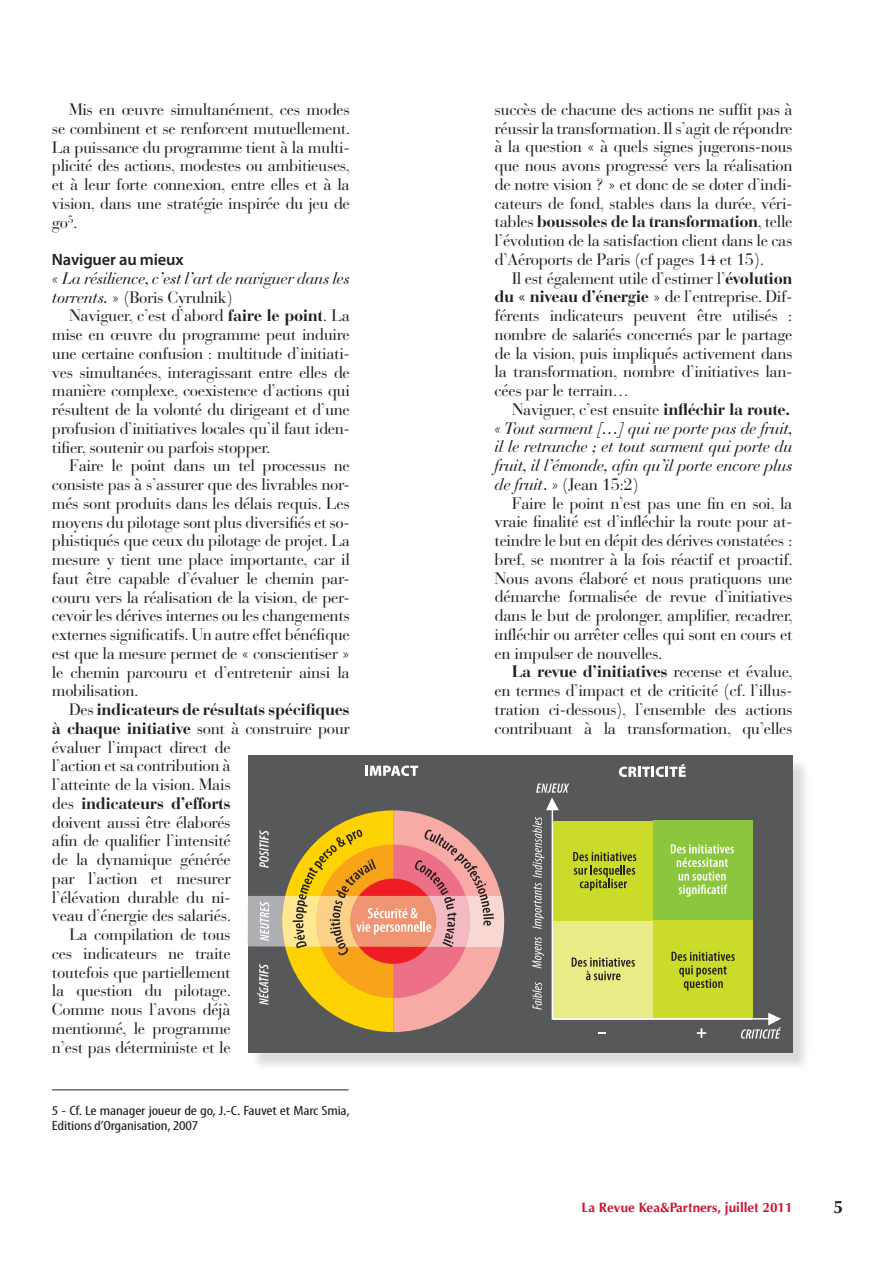
<style>
.page{position:relative;width:893px;height:1264px;background:#fff}
.page>*{position:absolute;margin:0;border:0;box-sizing:border-box;transform-origin:0 0}
.t1{font:700 18px "Optima";color:#231f20}
.t2{font:16.5px/18.8px "Bauer Bodoni Std";letter-spacing:-.025em;color:#231f20;text-align:justify}
.t3{font:italic 16.5px/18.8px "Bauer Bodoni Std";letter-spacing:-.025em;color:#231f20}
.t4{font:700 16.5px "Bauer Bodoni Std";letter-spacing:-.025em;color:#231f20}
.t5{font:600 16.5px "Myriad Pro";letter-spacing:-.01em;color:#231f20}
.t6{font:condensed 13.5px/15px "Myriad Pro";letter-spacing:-.01em;color:#231f20;scale:1.25 1}
.t7{font:700 13.5px "Optima";color:#cd142f}
.s1{font-style:normal}
.s2{font-weight:700}
.s3{font-weight:400}
.s4{font-weight:700;font-style:normal}
</style>
<div class="page">
<hr style="left:52px;top:1089px;width:296px;height:1px;background:#231f20">
<img style="left:256px;top:757px;width:550px;height:309px">
<div style="left:248px;top:755px;width:544px;height:298px;background:#57585a"></div>
<svg style="left:532px;top:982px;width:9px;height:27px"></svg>
<svg style="left:532px;top:937px;width:12px;height:31px"></svg>
<svg style="left:248px;top:810px;width:256px;height:222px"></svg>
<svg style="left:532px;top:817px;width:12px;height:112px"></svg>
<svg style="left:550px;top:810px;width:203px;height:210px;background:#b8cc4b"></svg>
<svg style="left:740px;top:1012px;width:40px;height:26px"></svg>
<svg style="left:536px;top:783px;width:33px;height:27px"></svg>
<svg style="left:696px;top:1028px;width:9px;height:10px"></svg>
<svg style="left:598px;top:1032px;width:8px;height:2px"></svg>
<svg style="left:619px;top:764px;width:66px;height:13px"></svg>
<svg style="left:365px;top:765px;width:53px;height:11px"></svg>
<p class="t2" style="left:52px;top:100px;width:300px;text-indent:17px">Mis en œuvre simultanément, ces modes se combinent et se renforcent mutuellement.<br>La puissance du programme tient à la multi&shy;plicité des actions, modestes ou ambitieuses, et à leur forte connexion, entre elles et à la vision, dans une stratégie inspirée du jeu de go<sup>5</sup>.</p>
<p class="t5" style="left:52px;top:250px;width:133px">Naviguer au mieux</p>
<p class="t3" style="left:52px;top:269px;width:299px">« La résilience, c’est l’art de naviguer dans les torrents. <span class="s1">» (Boris Cyrulnik)</span></p>
<p class="t2" style="left:52px;top:307px;width:299px;text-indent:17px">Naviguer, c’est d’abord <span class="s2">faire le point</span>. La mise en œuvre du programme peut induire une certaine confusion : multitude d’initiati&shy;ves simultanées, interagissant entre elles de manière complexe, coexistence d’actions qui résultent de la volonté du dirigeant et d’une profusion d’initiatives locales qu’il faut iden&shy;tifier, soutenir ou parfois stopper.</p>
<p class="t2" style="left:52px;top:456px;width:299px;text-indent:17px">Faire le point dans un tel processus ne consiste pas à s’assurer que des livrables nor&shy;més sont produits dans les délais requis. Les moyens du pilotage sont plus diversifiés et so&shy;phistiqués que ceux du pilotage de projet. La mesure y tient une place importante, car il faut être capable d’évaluer le chemin par&shy;couru vers la réalisation de la vision, de per&shy;cevoir les dérives internes ou les changements externes significatifs. Un autre effet bénéfique est que la mesure permet de « conscientiser » le chemin parcouru et d’entretenir ainsi la mobilisation.</p>
<p class="t4" style="left:69px;top:699px;width:282px"><span class="s3">Des</span> indicateurs de résultats spécifiques</p>
<p class="t2" style="left:52px;top:719px;width:299px"><span class="s2">à chaque initiative</span> sont à construire pour</p>
<p class="t2" style="left:52px;top:738px;width:180px">évaluer l’impact direct de</p>
<p class="t2" style="left:52px;top:756px;width:180px">l’action et sa contribution à</p>
<p class="t2" style="left:52px;top:775px;width:180px">l’atteinte de la vision. Mais</p>
<p class="t4" style="left:52px;top:793px;width:180px"><span class="s3">des</span> indicateurs d’efforts</p>
<p class="t2" style="left:52px;top:813px;width:180px">doivent aussi être élaborés</p>
<p class="t2" style="left:52px;top:831px;width:180px">afin de qualifier l’intensité</p>
<p class="t2" style="left:52px;top:850px;width:180px">de la dynamique générée</p>
<p class="t2" style="left:52px;top:869px;width:180px">par l’action et mesurer</p>
<p class="t2" style="left:52px;top:888px;width:180px">l’élévation durable du ni-</p>
<p class="t2" style="left:52px;top:906px;width:181px">veau d’énergie des salariés.</p>
<p class="t2" style="left:69px;top:925px;width:163px">La compilation de tous</p>
<p class="t2" style="left:52px;top:944px;width:180px">ces indicateurs ne traite</p>
<p class="t2" style="left:52px;top:963px;width:180px">toutefois que partiellement</p>
<p class="t2" style="left:52px;top:981px;width:181px">la question du pilotage.</p>
<p class="t2" style="left:52px;top:1000px;width:180px">Comme nous l’avons déjà</p>
<p class="t2" style="left:52px;top:1019px;width:180px">mentionné, le programme</p>
<p class="t2" style="left:52px;top:1038px;width:180px">n’est pas déterministe et le</p>
<p class="t6" style="left:52px;top:1102px;width:240px">5 - Cf. Le manager joueur de go, J.-C. Fauvet et Marc Smia,<br>Editions d’Organisation, 2007</p>
<p class="t2" style="left:494px;top:100px;width:299px">succès de chacune des actions ne suffit pas à réussir la transformation. Il s’agit de répondre à la question « à quels signes jugerons-nous que nous avons progressé vers la réalisation de notre vision ? » et donc de se doter d’indi&shy;cateurs de fond, stables dans la durée, véri&shy;tables <span class="s2">boussoles de la transformation</span>, telle l’évolution de la satisfaction client dans le cas d’Aéroports de Paris (cf pages 14 et 15).</p>
<p class="t2" style="left:494px;top:269px;width:299px;text-indent:17px">Il est également utile d’estimer l’<span class="s2">évolution du « niveau d’énergie</span> » de l’entreprise. Dif&shy;férents indicateurs peuvent être utilisés : nombre de salariés concernés par le partage de la vision, puis impliqués activement dans la transformation, nombre d’initiatives lan&shy;cées par le terrain…</p>
<p class="t3" style="left:494px;top:400px;width:300px;text-indent:17px"><span class="s1">Naviguer, c’est ensuite</span> <span class="s4">infléchir la route. </span>« Tout sarment […] qui ne porte pas de fruit, il le retranche ; et tout sarment qui porte du fruit, il l’émonde, afin qu’il porte encore plus de fruit. » <span class="s1">(Jean 15:2)</span></p>
<p class="t2" style="left:494px;top:494px;width:300px;text-indent:17px">Faire le point n’est pas une fin en soi, la vraie finalité est d’infléchir la route pour at&shy;teindre le but en dépit des dérives constatées : bref, se montrer à la fois réactif et proactif.<br>Nous avons élaboré et nous pratiquons une démarche formalisée de revue d’initiatives dans le but de prolonger, amplifier, recadrer, infléchir ou arrêter celles qui sont en cours et en impulser de nouvelles.</p>
<p class="t2" style="left:494px;top:662px;width:300px;text-indent:17px"><span class="s2">La revue d’initiatives</span> recense et évalue, en termes d’impact et de criticité (cf. l’illus&shy;tration ci-dessous), l’ensemble des actions contribuant à la transformation, qu’elles</p>
<p class="t7" style="left:581px;top:1199px;width:212px">La Revue Kea&amp;Partners, juillet 2011</p>
<p class="t1" style="left:833px;top:1196px;width:12px">5</p>
</div>
